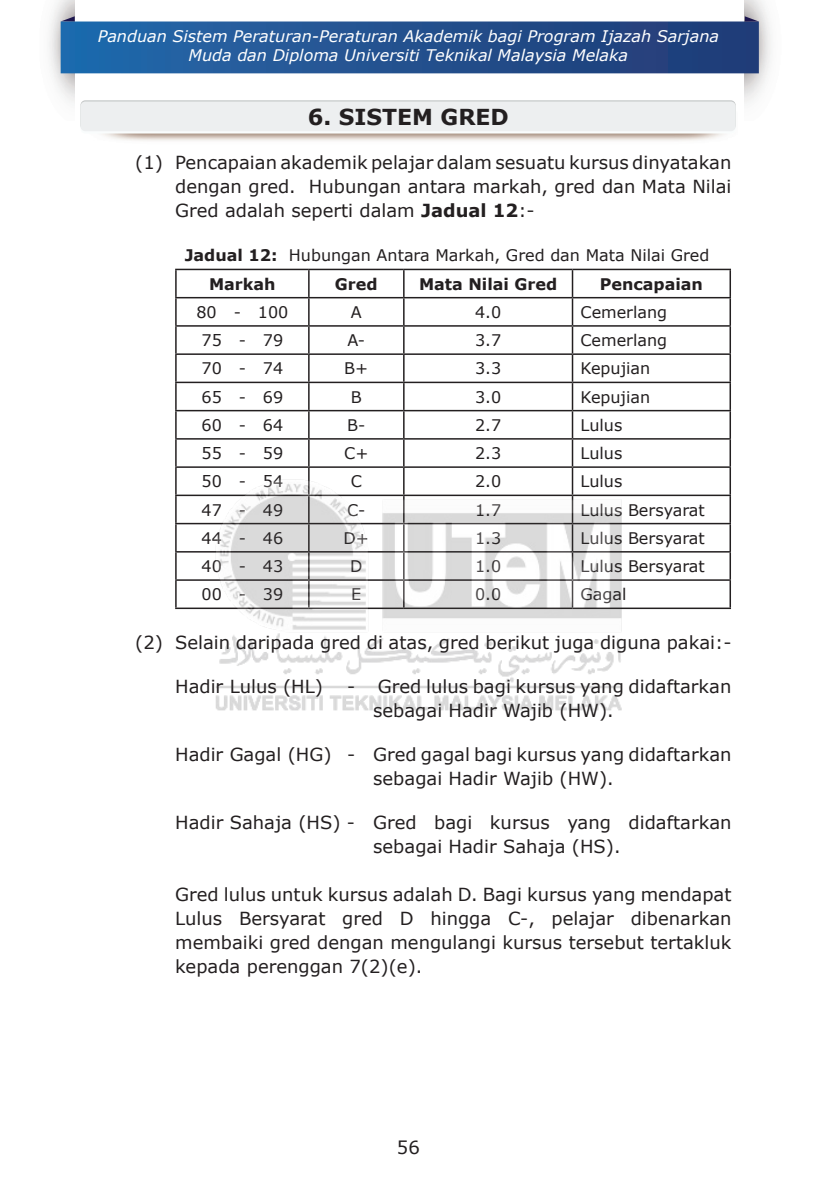
<style>
.page{position:relative;width:840px;height:1192px;background:#fff}
.page>*{position:absolute;margin:0;border:0;box-sizing:border-box;transform-origin:0 0}
.t1{font:700 22px "Verdana";color:#231f20}
.t2{font:18px/24px "Verdana";color:#231f20}
.t3{font:16px/29px "Verdana";color:#231f20}
.t4{font:italic 16px/19.2px "Verdana";color:#fff;text-align:center}
.t5{font:700 16px "Verdana";color:#231f20}
.s1{font-weight:700}
</style>
<div class="page">
<img style="left:49px;top:0;width:26px;height:103px">
<svg style="left:61px;top:16px;width:698px;height:57px;background:#366199"></svg>
<div style="left:80px;top:104px;width:656px;height:30px;background:#f9fcfc;border-radius:5px"></div>
<div style="left:80px;top:100px;width:656px;height:30px;background:#d8dbdb;border-radius:5px"></div>
<div style="left:80px;top:102px;width:656px;height:29px;background:#edeff0;border-radius:5px"></div>
<hr style="left:175px;top:269px;width:134px;height:1px;background:#231f20">
<hr style="left:175px;top:270px;width:2px;height:27px;background:#231f20">
<hr style="left:309px;top:269px;width:95px;height:1px;background:#231f20">
<hr style="left:308px;top:270px;width:2px;height:27px;background:#231f20">
<hr style="left:404px;top:269px;width:168px;height:1px;background:#231f20">
<hr style="left:403px;top:270px;width:2px;height:27px;background:#231f20">
<hr style="left:572px;top:269px;width:159px;height:1px;background:#231f20">
<hr style="left:729px;top:270px;width:2px;height:27px;background:#231f20">
<hr style="left:175px;top:297px;width:134px;height:1px;background:#231f20">
<hr style="left:175px;top:298px;width:2px;height:27px;background:#231f20">
<hr style="left:309px;top:297px;width:95px;height:1px;background:#231f20">
<hr style="left:308px;top:298px;width:2px;height:27px;background:#231f20">
<hr style="left:404px;top:297px;width:168px;height:1px;background:#231f20">
<hr style="left:403px;top:298px;width:2px;height:27px;background:#231f20">
<hr style="left:572px;top:297px;width:159px;height:1px;background:#231f20">
<hr style="left:729px;top:298px;width:2px;height:27px;background:#231f20">
<hr style="left:175px;top:325px;width:134px;height:2px;background:#231f20">
<hr style="left:175px;top:327px;width:2px;height:26px;background:#231f20">
<hr style="left:309px;top:325px;width:95px;height:2px;background:#231f20">
<hr style="left:308px;top:327px;width:2px;height:26px;background:#231f20">
<hr style="left:404px;top:325px;width:168px;height:2px;background:#231f20">
<hr style="left:403px;top:327px;width:2px;height:26px;background:#231f20">
<hr style="left:572px;top:325px;width:159px;height:2px;background:#231f20">
<hr style="left:729px;top:327px;width:2px;height:26px;background:#231f20">
<hr style="left:175px;top:353px;width:134px;height:2px;background:#231f20">
<hr style="left:175px;top:355px;width:2px;height:27px;background:#231f20">
<hr style="left:309px;top:353px;width:95px;height:2px;background:#231f20">
<hr style="left:308px;top:355px;width:2px;height:27px;background:#231f20">
<hr style="left:404px;top:353px;width:168px;height:2px;background:#231f20">
<hr style="left:403px;top:355px;width:2px;height:27px;background:#231f20">
<hr style="left:572px;top:353px;width:159px;height:2px;background:#231f20">
<hr style="left:729px;top:355px;width:2px;height:27px;background:#231f20">
<hr style="left:175px;top:382px;width:134px;height:1px;background:#231f20">
<hr style="left:175px;top:383px;width:2px;height:27px;background:#231f20">
<hr style="left:309px;top:382px;width:95px;height:1px;background:#231f20">
<hr style="left:308px;top:383px;width:2px;height:27px;background:#231f20">
<hr style="left:404px;top:382px;width:168px;height:1px;background:#231f20">
<hr style="left:403px;top:383px;width:2px;height:27px;background:#231f20">
<hr style="left:572px;top:382px;width:159px;height:1px;background:#231f20">
<hr style="left:729px;top:383px;width:2px;height:27px;background:#231f20">
<hr style="left:175px;top:410px;width:134px;height:1px;background:#231f20">
<hr style="left:175px;top:411px;width:2px;height:27px;background:#231f20">
<hr style="left:309px;top:410px;width:95px;height:1px;background:#231f20">
<hr style="left:308px;top:411px;width:2px;height:27px;background:#231f20">
<hr style="left:404px;top:410px;width:168px;height:1px;background:#231f20">
<hr style="left:403px;top:411px;width:2px;height:27px;background:#231f20">
<hr style="left:572px;top:410px;width:159px;height:1px;background:#231f20">
<hr style="left:729px;top:411px;width:2px;height:27px;background:#231f20">
<hr style="left:175px;top:438px;width:134px;height:2px;background:#231f20">
<hr style="left:175px;top:440px;width:2px;height:26px;background:#231f20">
<hr style="left:309px;top:438px;width:95px;height:2px;background:#231f20">
<hr style="left:308px;top:440px;width:2px;height:26px;background:#231f20">
<hr style="left:404px;top:438px;width:168px;height:2px;background:#231f20">
<hr style="left:403px;top:440px;width:2px;height:26px;background:#231f20">
<hr style="left:572px;top:438px;width:159px;height:2px;background:#231f20">
<hr style="left:729px;top:440px;width:2px;height:26px;background:#231f20">
<hr style="left:175px;top:466px;width:134px;height:2px;background:#231f20">
<hr style="left:175px;top:468px;width:2px;height:27px;background:#231f20">
<hr style="left:309px;top:466px;width:95px;height:2px;background:#231f20">
<hr style="left:308px;top:468px;width:2px;height:27px;background:#231f20">
<hr style="left:404px;top:466px;width:168px;height:2px;background:#231f20">
<hr style="left:403px;top:468px;width:2px;height:27px;background:#231f20">
<hr style="left:572px;top:466px;width:159px;height:2px;background:#231f20">
<hr style="left:729px;top:468px;width:2px;height:27px;background:#231f20">
<hr style="left:175px;top:495px;width:134px;height:1px;background:#231f20">
<hr style="left:175px;top:496px;width:2px;height:27px;background:#231f20">
<hr style="left:572px;top:495px;width:159px;height:1px;background:#231f20">
<hr style="left:729px;top:496px;width:2px;height:27px;background:#231f20">
<hr style="left:175px;top:523px;width:134px;height:1px;background:#231f20">
<hr style="left:175px;top:524px;width:2px;height:27px;background:#231f20">
<hr style="left:572px;top:523px;width:159px;height:1px;background:#231f20">
<hr style="left:729px;top:524px;width:2px;height:27px;background:#231f20">
<hr style="left:175px;top:551px;width:134px;height:1px;background:#231f20">
<hr style="left:175px;top:552px;width:2px;height:27px;background:#231f20">
<hr style="left:572px;top:551px;width:159px;height:1px;background:#231f20">
<hr style="left:729px;top:552px;width:2px;height:27px;background:#231f20">
<hr style="left:175px;top:579px;width:134px;height:2px;background:#231f20">
<hr style="left:175px;top:581px;width:2px;height:26px;background:#231f20">
<hr style="left:572px;top:579px;width:159px;height:2px;background:#231f20">
<svg style="left:572px;top:270px;width:1px;height:208px"></svg>
<hr style="left:729px;top:581px;width:2px;height:26px;background:#231f20">
<hr style="left:175px;top:607px;width:134px;height:2px;background:#231f20">
<hr style="left:572px;top:607px;width:159px;height:2px;background:#231f20">
<img style="left:210px;top:478px;width:420px;height:233px">
<p class="t4" style="left:98px;top:27px;width:623px">Panduan Sistem Peraturan-Peraturan Akademik bagi Program Ijazah Sarjana<br>Muda dan Diploma Universiti Teknikal Malaysia Melaka</p>
<p class="t1" style="left:308px;top:101px;width:203px">6. SISTEM GRED</p>
<p class="t2" style="left:175px;top:150px;width:558px;text-align:justify;text-indent:-40px">(1) Pencapaian akademik pelajar dalam sesuatu kursus dinyatakan dengan gred. Hubungan antara markah, gred dan Mata Nilai Gred adalah seperti dalam <span class="s1">Jadual 12</span>:-</p>
<p class="t3" style="left:209px;top:240px;width:502px;text-indent:-24px"><span class="s1">Jadual 12:</span> Hubungan Antara Markah, Gred dan Mata Nilai Gred<br><span class="s1">Markah</span></p>
<p class="t5" style="left:335px;top:272px;width:44px">Gred</p>
<p class="t5" style="left:419px;top:272px;width:140px">Mata Nilai Gred</p>
<p class="t5" style="left:600px;top:272px;width:105px">Pencapaian</p>
<p class="t3" style="left:196px;top:297px;width:93px">80 - 100</p>
<p class="t3" style="left:351px;top:297px;width:12px">A</p>
<p class="t3" style="left:475px;top:297px;width:28px">4.0</p>
<p class="t3" style="left:580px;top:297px;width:88px">Cemerlang</p>
<p class="t3" style="left:202px;top:326px;width:83px">75 - 79</p>
<p class="t3" style="left:347px;top:326px;width:19px">A-</p>
<p class="t3" style="left:475px;top:326px;width:28px">3.7</p>
<p class="t3" style="left:580px;top:326px;width:88px">Cemerlang</p>
<p class="t3" style="left:201px;top:354px;width:83px">70 - 74</p>
<p class="t3" style="left:344px;top:354px;width:26px">B+</p>
<p class="t3" style="left:475px;top:354px;width:28px">3.3</p>
<p class="t3" style="left:580px;top:354px;width:71px">Kepujian</p>
<p class="t3" style="left:201px;top:382px;width:83px">65 - 69</p>
<p class="t3" style="left:351px;top:382px;width:12px">B</p>
<p class="t3" style="left:475px;top:382px;width:28px">3.0</p>
<p class="t3" style="left:580px;top:382px;width:71px">Kepujian</p>
<p class="t3" style="left:201px;top:410px;width:83px">60 - 64</p>
<p class="t3" style="left:347px;top:410px;width:20px">B-</p>
<p class="t3" style="left:475px;top:410px;width:28px">2.7</p>
<p class="t3" style="left:580px;top:410px;width:43px">Lulus</p>
<p class="t3" style="left:201px;top:439px;width:83px">55 - 59</p>
<p class="t3" style="left:344px;top:439px;width:26px">C+</p>
<p class="t3" style="left:475px;top:439px;width:28px">2.3</p>
<p class="t3" style="left:580px;top:439px;width:43px">Lulus</p>
<p class="t3" style="left:201px;top:467px;width:83px">50 - 54</p>
<p class="t3" style="left:351px;top:467px;width:13px">C</p>
<p class="t3" style="left:475px;top:467px;width:28px">2.0</p>
<p class="t3" style="left:580px;top:467px;width:43px">Lulus</p>
<p class="t3" style="left:201px;top:495px;width:83px">47 - 49</p>
<p class="t3" style="left:347px;top:495px;width:20px">C-</p>
<p class="t3" style="left:475px;top:495px;width:28px">1.7</p>
<p class="t3" style="left:580px;top:495px;width:126px">Lulus Bersyarat</p>
<p class="t3" style="left:201px;top:523px;width:83px">44 - 46</p>
<p class="t3" style="left:344px;top:523px;width:27px">D+</p>
<p class="t3" style="left:475px;top:523px;width:28px">1.3</p>
<p class="t3" style="left:580px;top:523px;width:126px">Lulus Bersyarat</p>
<p class="t3" style="left:201px;top:552px;width:83px">40 - 43</p>
<p class="t3" style="left:350px;top:552px;width:14px">D</p>
<p class="t3" style="left:475px;top:552px;width:28px">1.0</p>
<p class="t3" style="left:580px;top:552px;width:126px">Lulus Bersyarat</p>
<p class="t3" style="left:201px;top:580px;width:83px">00 - 39</p>
<p class="t3" style="left:351px;top:580px;width:12px">E</p>
<p class="t3" style="left:475px;top:580px;width:28px">0.0</p>
<p class="t3" style="left:580px;top:580px;width:47px">Gagal</p>
<p class="t2" style="left:135px;top:630px;width:598px">(2) Selain daripada gred di atas, gred berikut juga diguna pakai:-</p>
<p class="t2" style="left:175px;top:674px;width:149px">Hadir Lulus (HL)</p>
<p class="t2" style="left:373px;top:674px;width:360px;text-indent:-26px">- Gred lulus bagi kursus yang didaftarkan sebagai Hadir Wajib (HW).</p>
<p class="t2" style="left:373px;top:742px;width:360px;text-indent:-198px">Hadir Gagal (HG) - Gred gagal bagi kursus yang didaftarkan sebagai Hadir Wajib (HW).</p>
<p class="t2" style="left:373px;top:810px;width:360px;text-indent:-198px">Hadir Sahaja (HS) - Gred bagi kursus yang didaftarkan sebagai Hadir Sahaja (HS).</p>
<p class="t2" style="left:175px;top:882px;width:558px;text-align:justify">Gred lulus untuk kursus adalah D. Bagi kursus yang mendapat Lulus Bersyarat gred D hingga C-, pelajar dibenarkan membaiki gred dengan mengulangi kursus tersebut tertakluk kepada perenggan 7(2)(e).</p>
<p class="t2" style="left:397px;top:1135px;width:24px">56</p>
</div>
